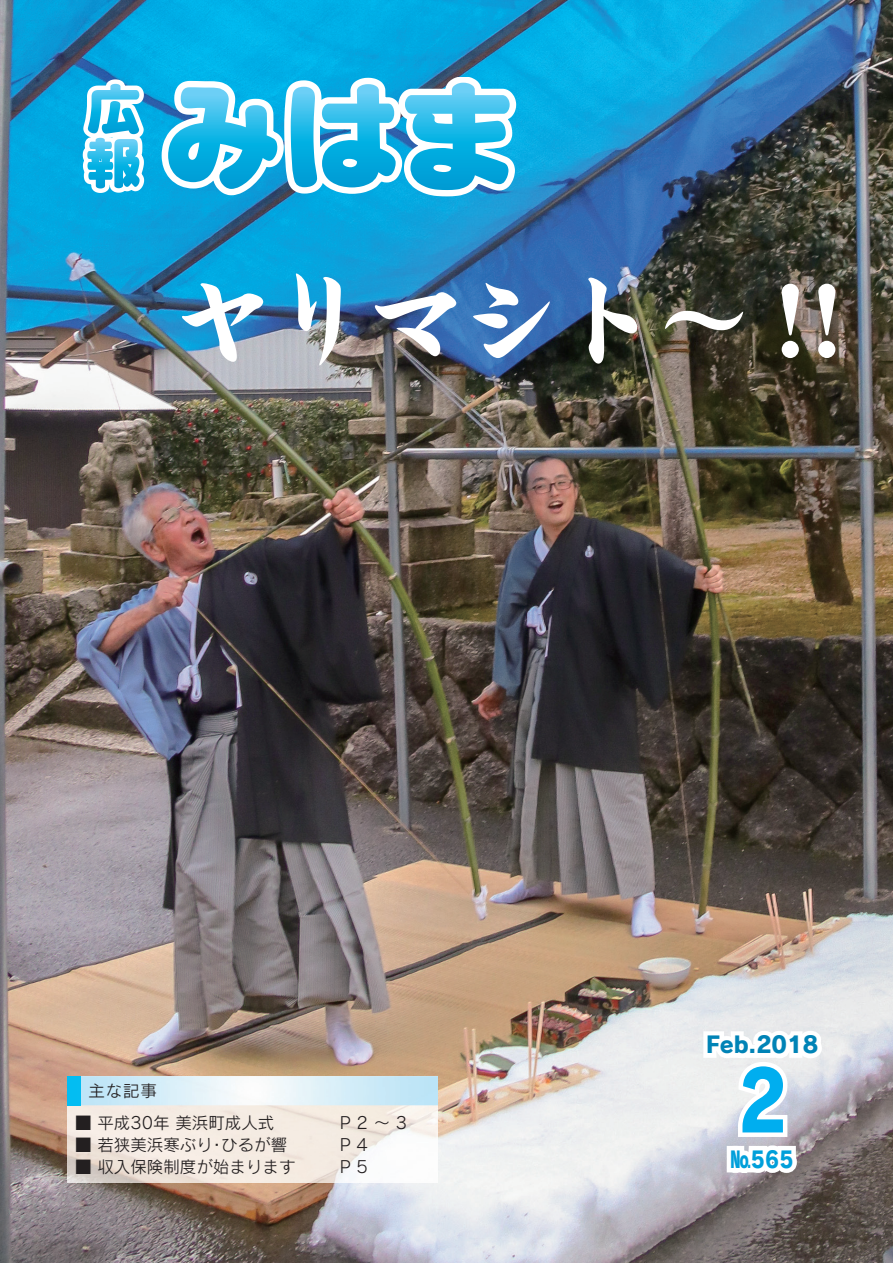
<style>
.page{position:relative;width:893px;height:1263px;background:#fff}
.page>*{position:absolute;margin:0;border:0;box-sizing:border-box;transform-origin:0 0}
.t1{font:96px "Matisse Hatsuhi Pro EB";color:#fff}
.t2{font:82.5px "Rodin Pro EB";color:#00aeef;scale:.87 1}
.t3{font:22.5px "Rodin Pro EB";color:#0083b6}
.t4{font:22.5px "Rodin Pro EB";color:#009fda;scale:.87 1}
.t5{font:16.5px "Rodin Pro M";color:#231f20}
</style>
<div class="page">
<img style="left:0;top:0;width:893px;height:1263px">
<svg style="left:83px;top:77px;width:433px;height:119px"></svg>
<svg style="left:699px;top:1026px;width:133px;height:166px"></svg>
<img style="left:67px;top:1076px;width:371px;height:107px">
<img style="left:67px;top:1076px;width:13px;height:29px">
<h1 class="t1" style="left:176px;top:257px;width:671px">ヤリマシト~ !!</h1>
<h3 class="t3" style="left:706px;top:1029px;width:114px">Feb.2018</h3>
<p class="t5" style="left:88px;top:1080px;width:70px">主な記事</p>
<p class="t5" style="left:75px;top:1112px;width:201px">■ 平成30年美浜町成人式</p>
<p class="t5" style="left:340px;top:1112px;width:69px">P 2 ~ 3</p>
<h2 class="t2" style="left:737px;top:1044px;width:58px">2</h2>
<p class="t5" style="left:75px;top:1134px;width:213px">■ 若狭美浜寒ぶり･ひるが響</p>
<p class="t5" style="left:75px;top:1156px;width:222px">■ 収入保険制度が始まります</p>
<p class="t5" style="left:340px;top:1134px;width:30px">P 4</p>
<p class="t5" style="left:340px;top:1156px;width:30px">P 5</p>
<h3 class="t4" style="left:731px;top:1144px;width:73px">No565</h3>
</div>
